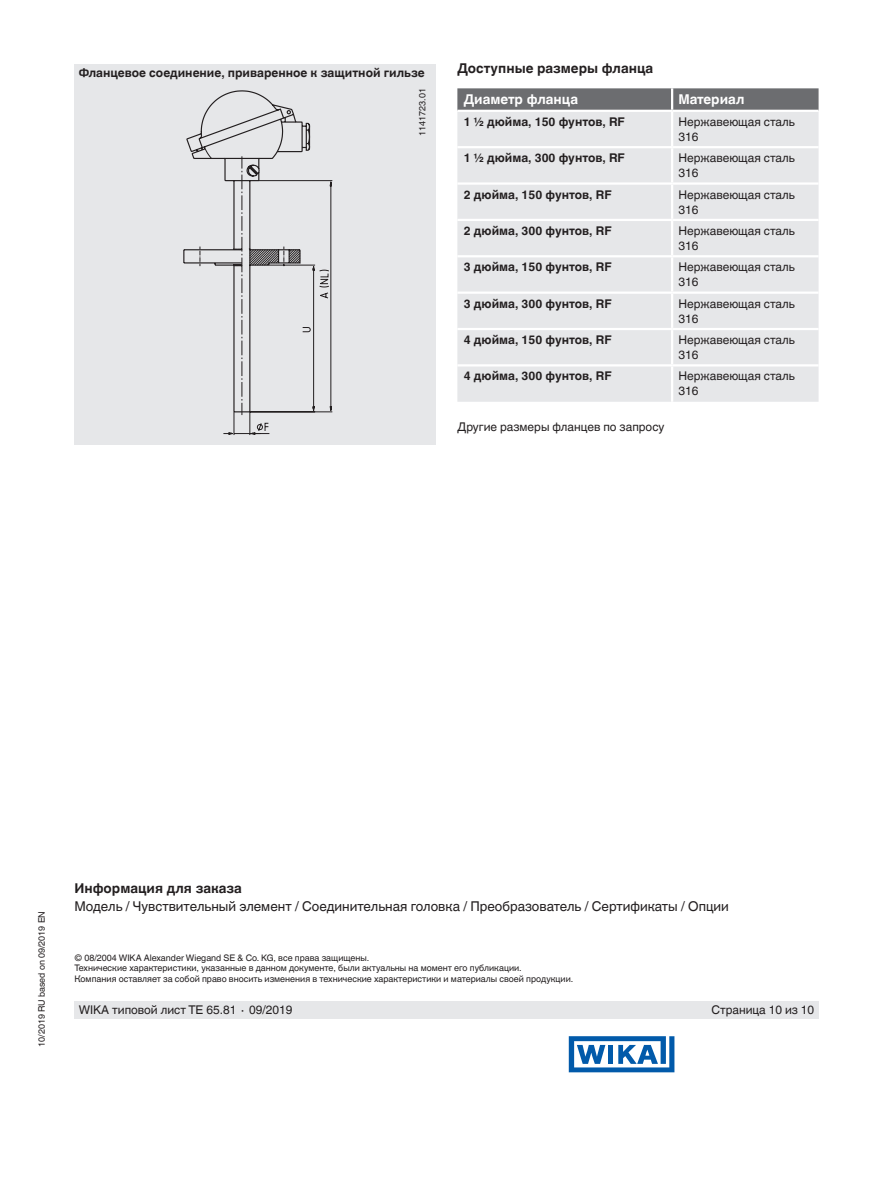
<style>
.page{position:relative;width:893px;height:1188px;background:#fff}
.page>*{position:absolute;margin:0;border:0;box-sizing:border-box;transform-origin:0 0}
.t1{font:13.5px "Helvetica World";color:#231f20}
.t2{font:700 13.5px "Helvetica World";color:#231f20}
.t3{font:700 13.5px "Helvetica World";color:#fff}
.t4{font:12px/15px "Helvetica World";color:#231f20}
.t5{font:700 12px "Helvetica World";color:#231f20}
.t6{font:9px/10.5px "Helvetica World";color:#231f20}
</style>
<div class="page">
<div style="left:74px;top:1001px;width:745px;height:17px;background:#e6e7e9"></div>
<div style="left:74px;top:64px;width:362px;height:380px;background:#e6e7e9"></div>
<svg style="left:457px;top:88px;width:362px;height:22px;background:#707174"></svg>
<svg style="left:457px;top:112px;width:362px;height:290px;background:#e6e7e9"></svg>
<hr style="left:671px;top:88px;width:2px;height:22px;background:#fff">
<hr style="left:671px;top:112px;width:2px;height:34px;background:#fff">
<hr style="left:457px;top:146px;width:215px;height:2px;background:#fff">
<hr style="left:672px;top:146px;width:147px;height:2px;background:#fff">
<hr style="left:671px;top:148px;width:2px;height:34px;background:#fff">
<hr style="left:457px;top:182px;width:215px;height:3px;background:#fff">
<hr style="left:672px;top:182px;width:147px;height:3px;background:#fff">
<hr style="left:671px;top:185px;width:2px;height:34px;background:#fff">
<hr style="left:457px;top:219px;width:215px;height:2px;background:#fff">
<hr style="left:672px;top:219px;width:147px;height:2px;background:#fff">
<hr style="left:671px;top:221px;width:2px;height:34px;background:#fff">
<hr style="left:457px;top:255px;width:215px;height:2px;background:#fff">
<hr style="left:672px;top:255px;width:147px;height:2px;background:#fff">
<hr style="left:671px;top:257px;width:2px;height:35px;background:#fff">
<hr style="left:457px;top:292px;width:215px;height:2px;background:#fff">
<hr style="left:672px;top:292px;width:147px;height:2px;background:#fff">
<hr style="left:671px;top:294px;width:2px;height:34px;background:#fff">
<hr style="left:457px;top:328px;width:215px;height:2px;background:#fff">
<hr style="left:672px;top:328px;width:147px;height:2px;background:#fff">
<hr style="left:671px;top:330px;width:2px;height:34px;background:#fff">
<hr style="left:457px;top:364px;width:215px;height:3px;background:#fff">
<hr style="left:672px;top:364px;width:147px;height:3px;background:#fff">
<hr style="left:671px;top:367px;width:2px;height:35px;background:#fff">
<svg style="left:183px;top:90px;width:150px;height:345px"></svg>
<svg style="left:569px;top:1036px;width:105px;height:36px"></svg>
<h2 class="t5" style="left:79px;top:65px;width:348px">Фланцевое соединение, приваренное к защитной гильзе</h2>
<p class="t6" style="left:417px;top:136px;width:49px;rotate:-90deg">1141723.01</p>
<h1 class="t2" style="left:458px;top:61px;width:197px">Доступные размеры фланца</h1>
<h1 class="t3" style="left:464px;top:92px;width:116px">Диаметр фланца</h1>
<h1 class="t3" style="left:678px;top:92px;width:67px">Материал</h1>
<h2 class="t5" style="left:464px;top:115px;width:163px">1 ½ дюйма, 150 фунтов, RF</h2>
<h2 class="t4" style="left:678px;top:114px;width:118px">Нержавеющая сталь<br>316</h2>
<h2 class="t5" style="left:464px;top:151px;width:163px">1 ½ дюйма, 300 фунтов, RF</h2>
<h2 class="t4" style="left:678px;top:151px;width:118px">Нержавеющая сталь<br>316</h2>
<h2 class="t5" style="left:464px;top:187px;width:149px">2 дюйма, 150 фунтов, RF</h2>
<h2 class="t4" style="left:678px;top:187px;width:118px">Нержавеющая сталь<br>316</h2>
<h2 class="t5" style="left:464px;top:224px;width:149px">2 дюйма, 300 фунтов, RF</h2>
<h2 class="t4" style="left:678px;top:223px;width:118px">Нержавеющая сталь<br>316</h2>
<h2 class="t5" style="left:464px;top:260px;width:149px">3 дюйма, 150 фунтов, RF</h2>
<h2 class="t4" style="left:678px;top:260px;width:118px">Нержавеющая сталь<br>316</h2>
<h2 class="t5" style="left:464px;top:297px;width:149px">3 дюйма, 300 фунтов, RF</h2>
<h2 class="t4" style="left:678px;top:296px;width:118px">Нержавеющая сталь<br>316</h2>
<h2 class="t5" style="left:464px;top:333px;width:149px">4 дюйма, 150 фунтов, RF</h2>
<h2 class="t4" style="left:678px;top:332px;width:118px">Нержавеющая сталь<br>316</h2>
<h2 class="t5" style="left:464px;top:369px;width:149px">4 дюйма, 300 фунтов, RF</h2>
<h2 class="t4" style="left:678px;top:369px;width:118px">Нержавеющая сталь<br>316</h2>
<h2 class="t4" style="left:458px;top:420px;width:208px">Другие размеры фланцев по запросу</h2>
<p class="t6" style="left:36px;top:1047px;width:137px;rotate:-90deg">10/2019 RU based on 09/2019 EN</p>
<h1 class="t2" style="left:74px;top:881px;width:169px">Информация для заказа</h1>
<h1 class="t1" style="left:74px;top:899px;width:656px">Модель / Чувствительный элемент / Соединительная головка / Преобразователь / Сертификаты / Опции</h1>
<p class="t6" style="left:74px;top:953px;width:500px">© 08/2004 WIKA Alexander Wiegand SE &amp; Co. KG, все права защищены.<br>Технические характеристики, указанные в данном документе, были актуальны на момент его публикации.<br>Компания оставляет за собой право вносить изменения в технические характеристики и материалы своей продукции.</p>
<h2 class="t4" style="left:79px;top:1002px;width:215px">WIKA типовой лист TE 65.81 ∙ 09/2019</h2>
<h2 class="t4" style="left:711px;top:1002px;width:104px">Страница 10 из 10</h2>
</div>
